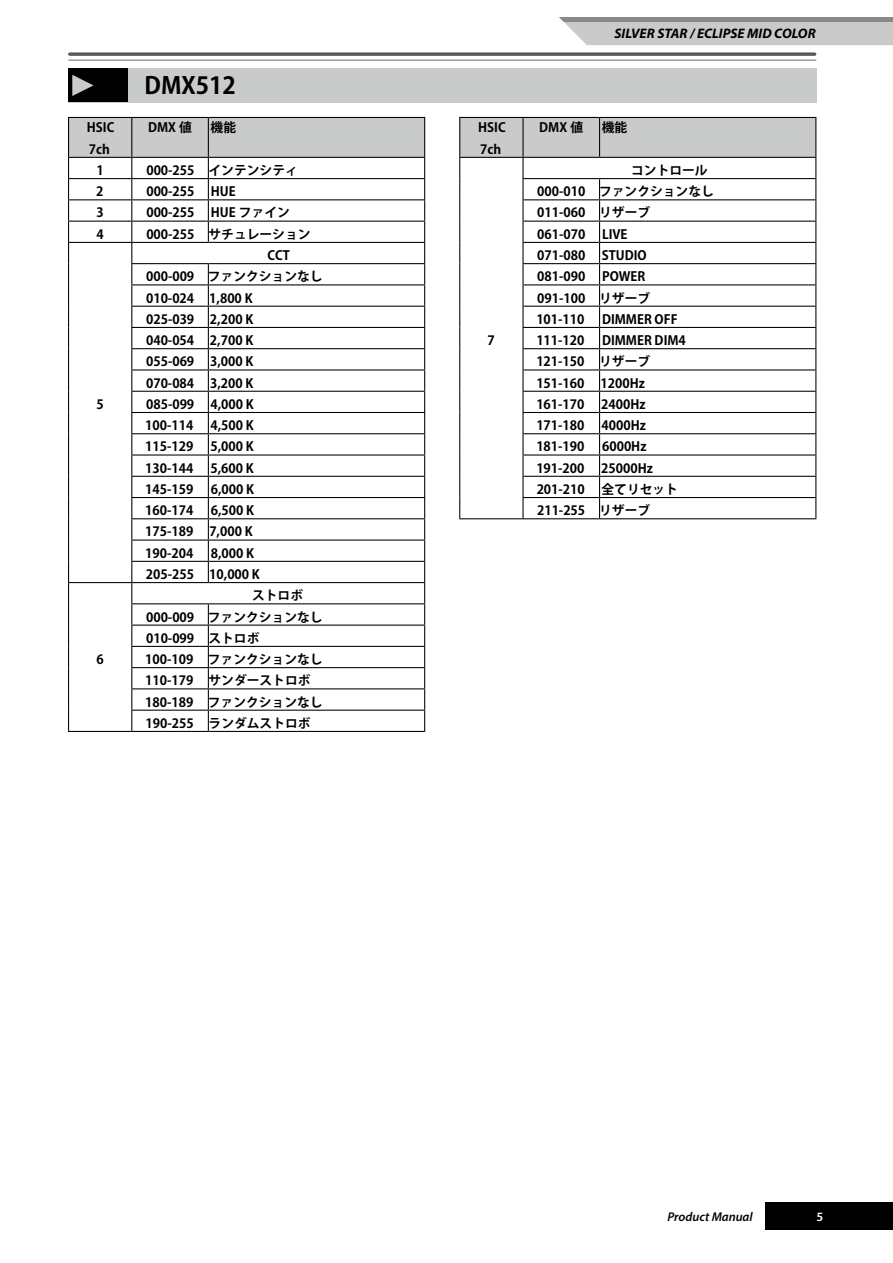
<style>
.page{position:relative;width:893px;height:1263px;background:#fff}
.page>*{position:absolute;margin:0;border:0;box-sizing:border-box;transform-origin:0 0}
.t1{font:700 23.4px "Koz Go Pro";color:#000}
.t2{font:italic 700 13.8px "Myriad Pro";color:#000}
.t3{font:700 12.75px/21.3px "Koz Go Pro";color:#000}
.t4{font:italic 600 12.75px "Myriad Pro";color:#000}
.t5{font:600 12.75px "Myriad Pro";color:#fff}
</style>
<div class="page">
<svg style="left:70px;top:52px;width:745px;height:4px"></svg>
<hr style="left:69px;top:60px;width:747px;height:1px;background:#898989">
<svg style="left:559px;top:17px;width:334px;height:28px"></svg>
<div style="left:765px;top:1202px;width:128px;height:28px;background:#000"></div>
<div style="left:68px;top:68px;width:748px;height:34px;background:#c9caca"></div>
<div style="left:68px;top:68px;width:60px;height:34px;background:#000"></div>
<svg style="left:72px;top:75px;width:22px;height:21px"></svg>
<svg style="left:68px;top:117px;width:357px;height:614px"></svg>
<hr style="left:68px;top:731px;width:64px;height:1px;background:#000">
<hr style="left:132px;top:731px;width:76px;height:1px;background:#000">
<hr style="left:208px;top:731px;width:217px;height:1px;background:#000">
<svg style="left:459px;top:117px;width:357px;height:401px"></svg>
<hr style="left:459px;top:518px;width:64px;height:1px;background:#000">
<hr style="left:523px;top:518px;width:77px;height:1px;background:#000">
<hr style="left:600px;top:518px;width:216px;height:1px;background:#000">
<h1 class="t1" style="left:145px;top:70px;width:93px">DMX512</h1>
<p class="t3" style="left:87px;top:118px;width:29px">HSIC<br>7ch</p>
<p class="t3" style="left:148px;top:118px;width:45px">DMX 値</p>
<p class="t3" style="left:211px;top:118px;width:27px">機能</p>
<p class="t3" style="left:96px;top:160px;width:9px">1</p>
<p class="t3" style="left:146px;top:160px;width:153px">000-255 インテンシティ</p>
<p class="t3" style="left:96px;top:182px;width:9px">2</p>
<p class="t3" style="left:146px;top:182px;width:50px">000-255</p>
<p class="t3" style="left:211px;top:182px;width:26px">HUE</p>
<p class="t3" style="left:96px;top:203px;width:9px">3</p>
<p class="t3" style="left:146px;top:203px;width:50px">000-255</p>
<p class="t3" style="left:211px;top:203px;width:81px">HUE ファイン</p>
<p class="t3" style="left:96px;top:224px;width:9px">4</p>
<p class="t3" style="left:146px;top:224px;width:166px">000-255 サチュレーション</p>
<p class="t3" style="left:97px;top:394px;width:9px">5</p>
<p class="t3" style="left:97px;top:649px;width:9px">6</p>
<p class="t3" style="left:146px;top:245px;width:178px;text-indent:122px">CCT<br>000-009 ファンクションなし<br>010-024 1,800 K<br>025-039 2,200 K<br>040-054 2,700 K<br>055-069 3,000 K<br>070-084</p>
<p class="t3" style="left:210px;top:373px;width:45px">3,200 K</p>
<p class="t3" style="left:146px;top:394px;width:50px">085-099</p>
<p class="t3" style="left:210px;top:394px;width:45px">4,000 K</p>
<p class="t3" style="left:145px;top:416px;width:50px">100-114</p>
<p class="t3" style="left:210px;top:416px;width:45px">4,500 K</p>
<p class="t3" style="left:145px;top:437px;width:50px">115-129</p>
<p class="t3" style="left:210px;top:437px;width:45px">5,000 K</p>
<p class="t3" style="left:145px;top:458px;width:50px">130-144</p>
<p class="t3" style="left:210px;top:458px;width:45px">5,600 K</p>
<p class="t3" style="left:145px;top:479px;width:50px">145-159</p>
<p class="t3" style="left:211px;top:479px;width:45px">6,000 K</p>
<p class="t3" style="left:145px;top:501px;width:50px">160-174</p>
<p class="t3" style="left:211px;top:501px;width:45px">6,500 K</p>
<p class="t3" style="left:145px;top:522px;width:50px">175-189</p>
<p class="t3" style="left:209px;top:522px;width:45px">7,000 K</p>
<p class="t3" style="left:145px;top:543px;width:50px">190-204</p>
<p class="t3" style="left:146px;top:543px;width:116px;text-indent:65px">8,000 K<br>205-255 10,000 K</p>
<p class="t3" style="left:145px;top:586px;width:179px;text-indent:107px">ストロボ<br>000-009 ファンクションなし<br>010-099 ストロボ<br>100-109 ファンクションなし<br>110-179 サンダーストロボ<br>180-189 ファンクションなし<br>190-255 ランダムストロボ</p>
<p class="t2" style="left:614px;top:25px;width:203px">SILVER STAR / ECLIPSE MID COLOR</p>
<p class="t3" style="left:478px;top:118px;width:29px">HSIC<br>7ch</p>
<p class="t3" style="left:539px;top:118px;width:45px">DMX 値</p>
<p class="t3" style="left:602px;top:118px;width:27px">機能</p>
<p class="t3" style="left:537px;top:160px;width:178px;text-indent:94px">コントロール<br>000-010 ファンクションなし<br>011-060 リザーブ<br>061-070</p>
<p class="t3" style="left:602px;top:224px;width:27px">LIVE</p>
<p class="t3" style="left:488px;top:330px;width:9px">7</p>
<p class="t3" style="left:537px;top:245px;width:50px">071-080</p>
<p class="t3" style="left:602px;top:245px;width:46px">STUDIO</p>
<p class="t3" style="left:537px;top:267px;width:50px">081-090</p>
<p class="t3" style="left:536px;top:267px;width:115px;text-indent:66px">POWER<br>091-100 リザーブ<br>101-110</p>
<p class="t3" style="left:602px;top:309px;width:77px">DIMMER OFF</p>
<p class="t3" style="left:536px;top:331px;width:151px;text-indent:66px">DIMMER DIM4<br>121-150 リザーブ<br>151-160</p>
<p class="t3" style="left:536px;top:331px;width:50px">111-120</p>
<p class="t3" style="left:600px;top:373px;width:46px">1200Hz</p>
<p class="t3" style="left:536px;top:394px;width:50px">161-170</p>
<p class="t3" style="left:601px;top:394px;width:46px">2400Hz</p>
<p class="t3" style="left:536px;top:416px;width:50px">171-180</p>
<p class="t3" style="left:602px;top:416px;width:46px">4000Hz</p>
<p class="t3" style="left:536px;top:437px;width:50px">181-190</p>
<p class="t3" style="left:602px;top:437px;width:46px">6000Hz</p>
<p class="t3" style="left:536px;top:458px;width:50px">191-200</p>
<p class="t3" style="left:601px;top:458px;width:53px">25000Hz</p>
<p class="t3" style="left:537px;top:479px;width:50px">201-210</p>
<p class="t3" style="left:537px;top:479px;width:142px;text-indent:64px">全てリセット<br>211-255 リザーブ</p>
<p class="t4" style="left:667px;top:1208px;width:87px">Product Manual</p>
<p class="t5" style="left:816px;top:1208px;width:8px">5</p>
</div>
